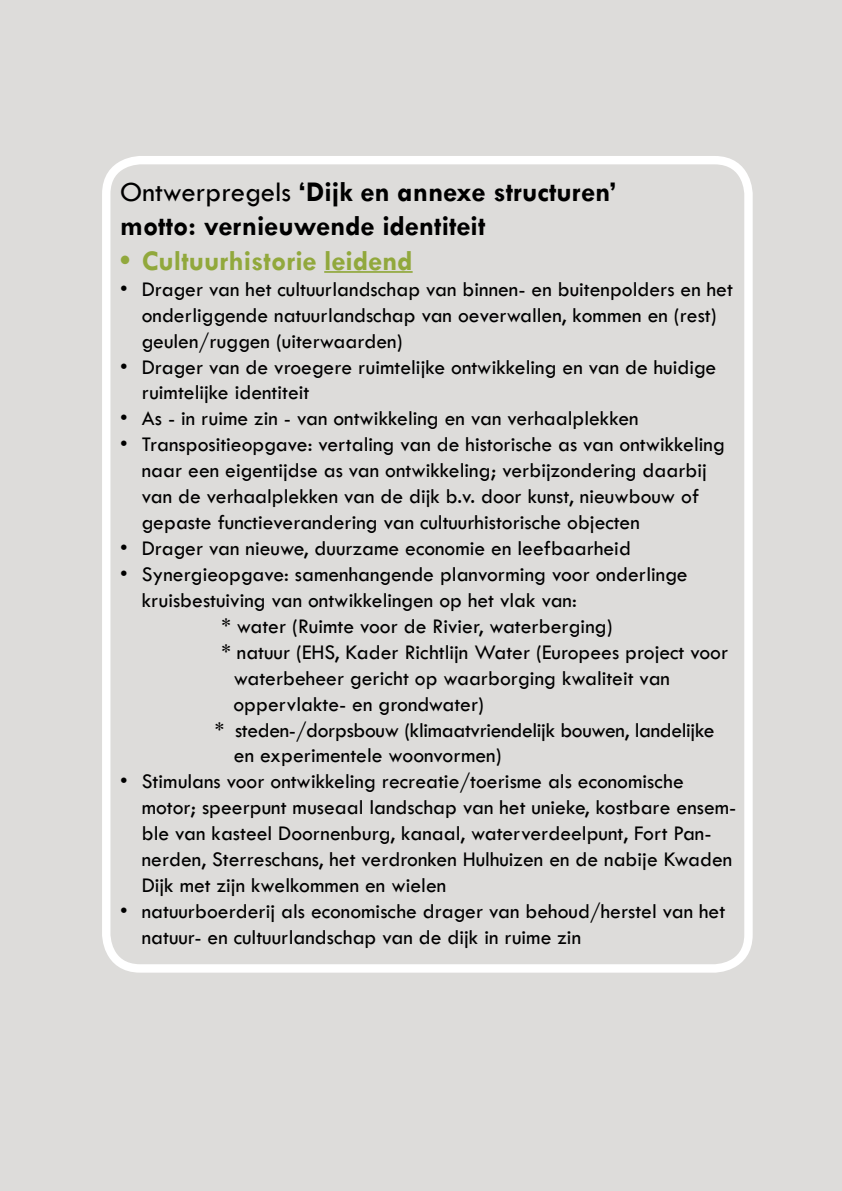
<style>
.page{position:relative;width:842px;height:1191px;background:#dddcda}
.page>*{position:absolute;margin:0;border:0;box-sizing:border-box;transform-origin:0 0}
.t1{font:700 28.8px/34.6px "Tw Cen";color:#000}
.t2{font:700 28.8px "Tw Cen";color:#91a83c}
.t3{font:21.6px/26px "Tw Cen";color:#000}
.s1{font-weight:400}
</style>
<div class="page">
<hr style="left:324px;top:271px;width:89px;height:2px;background:#91a83c">
<div style="left:102px;top:156px;width:651px;height:816px;border:8px solid #fff;border-radius:34px"></div>
<h1 class="t1" style="left:120px;top:173px;width:498px"><span class="s1">Ontwerpregels</span> ‘Dijk en annexe structuren’ motto: vernieuwende identiteit</h1>
<h1 class="t2" style="left:120px;top:243px;width:294px">• Cultuurhistorie leidend</h1>
<p class="t3" style="left:142px;top:276px;width:593px;text-indent:-22px">• Drager van het cultuurlandschap van binnen- en buitenpolders en het onderliggende natuurlandschap van oeverwallen, kommen en (rest) geulen/ruggen (uiterwaarden)</p>
<p class="t3" style="left:142px;top:354px;width:576px;text-indent:-22px">• Drager van de vroegere ruimtelijke ontwikkeling en van de huidige ruimtelijke identiteit</p>
<p class="t3" style="left:120px;top:405px;width:520px">• As - in ruime zin - van ontwikkeling en van verhaalplekken</p>
<p class="t3" style="left:142px;top:431px;width:585px;text-indent:-22px">• Transpositieopgave: vertaling van de historische as van ontwikkeling naar een eigentijdse as van ontwikkeling; verbijzondering daarbij van de verhaalplekken van de dijk b.v. door kunst, nieuwbouw of gepaste functieverandering van cultuurhistorische objecten</p>
<p class="t3" style="left:120px;top:535px;width:512px">• Drager van nieuwe, duurzame economie en leefbaarheid</p>
<p class="t3" style="left:120px;top:561px;width:569px">• Synergieopgave: samenhangende planvorming voor onderlinge</p>
<p class="t3" style="left:142px;top:587px;width:436px">kruisbestuiving van ontwikkelingen op het vlak van:</p>
<p class="t3" style="left:222px;top:613px;width:393px">* water (Ruimte voor de Rivier, waterberging)</p>
<p class="t3" style="left:222px;top:639px;width:508px">* natuur (EHS, Kader Richtlijn Water (Europees project voor</p>
<p class="t3" style="left:234px;top:665px;width:438px">waterbeheer gericht op waarborging kwaliteit van</p>
<p class="t3" style="left:233px;top:690px;width:252px">oppervlakte- en grondwater)</p>
<p class="t3" style="left:215px;top:716px;width:501px">* steden-/dorpsbouw (klimaatvriendelijk bouwen, landelijke</p>
<p class="t3" style="left:234px;top:742px;width:269px">en experimentele woonvormen)</p>
<p class="t3" style="left:142px;top:768px;width:596px;text-indent:-22px">• Stimulans voor ontwikkeling recreatie/toerisme als economische motor; speerpunt museaal landschap van het unieke, kostbare ensem&shy;ble van kasteel Doornenburg, kanaal, waterverdeelpunt, Fort Pan&shy;nerden, Sterreschans, het verdronken Hulhuizen en de nabije Kwaden Dijk met zijn kwelkommen en wielen</p>
<p class="t3" style="left:142px;top:898px;width:585px;text-indent:-22px">• natuurboerderij als economische drager van behoud/herstel van het natuur- en cultuurlandschap van de dijk in ruime zin</p>
</div>
